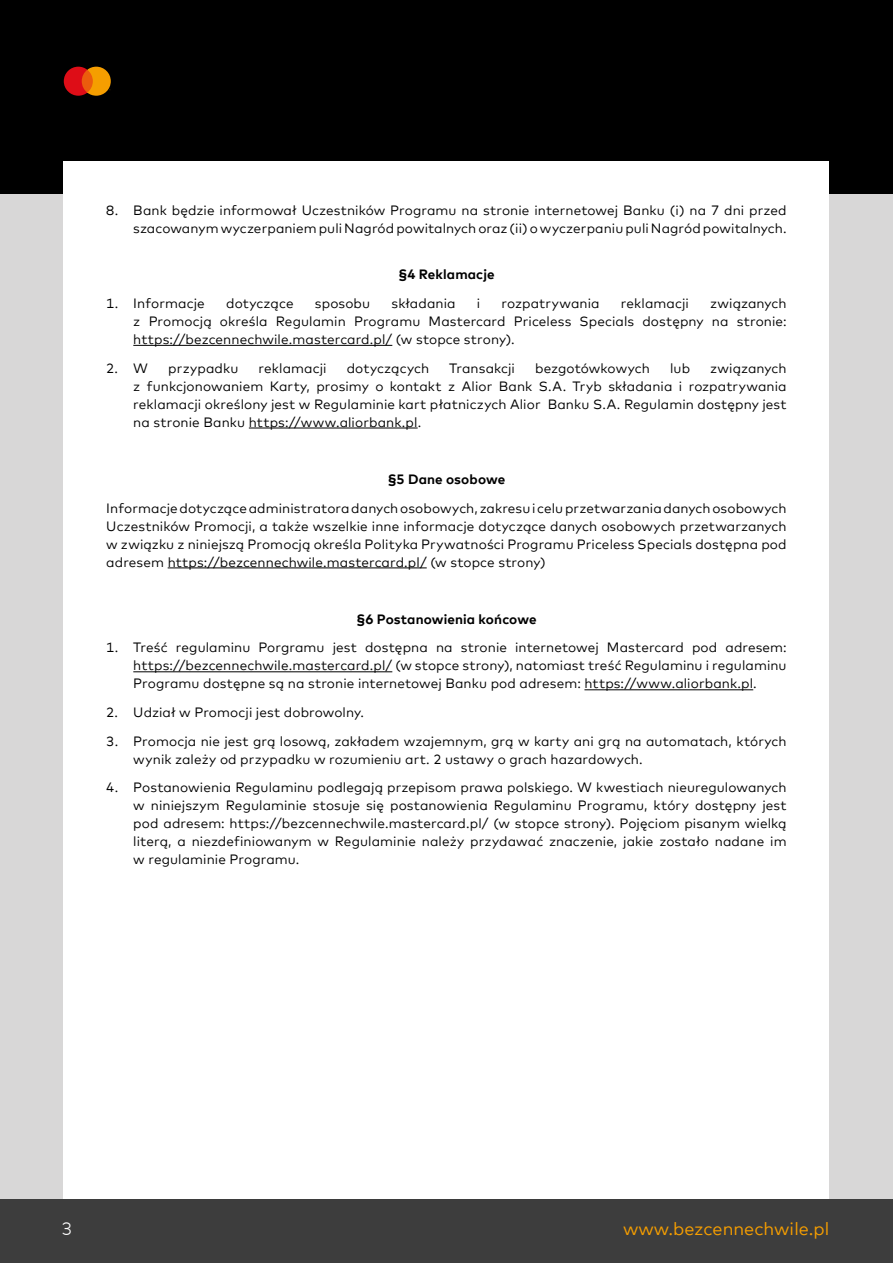
<style>
.page{position:relative;width:893px;height:1263px;background:#fff}
.page>*{position:absolute;margin:0;border:0;box-sizing:border-box;transform-origin:0 0}
.t1{font:18px "Mark Offc For MC";color:#f69e00}
.t2{font:300 18px "Mark Offc For MC";color:#fff}
.t3{font:13.5px/18px "Mark Offc For MC";letter-spacing:.005em;color:#000;text-align:justify}
.t4{font:700 13.5px "Mark Offc For MC";letter-spacing:.01em;color:#000}
</style>
<div class="page">
<div style="left:0;top:162px;width:893px;height:1037px;background:#d8d7d7"></div>
<div style="left:0;top:0;width:893px;height:193px;background:#000"></div>
<div style="left:64px;top:162px;width:765px;height:1037px;background:#fff"></div>
<div style="left:0;top:1199px;width:893px;height:64px;background:#3d3d3d"></div>
<svg style="left:64px;top:67px;width:47px;height:29px"></svg>
<hr style="left:133px;top:345px;width:259px;height:1px;background:#000">
<hr style="left:249px;top:427px;width:169px;height:1px;background:#000">
<hr style="left:168px;top:567px;width:259px;height:1px;background:#000">
<hr style="left:133px;top:671px;width:259px;height:1px;background:#000">
<hr style="left:584px;top:689px;width:169px;height:1px;background:#000">
<p class="t3" style="left:106px;top:200px;width:682px;text-align:right">8. Bank będzie informował Uczestników Programu na stronie internetowej Banku (i) na 7 dni przed szacowanym wyczerpaniem puli Nagród powitalnych oraz (ii) o wyczerpaniu puli Nagród powitalnych.</p>
<p class="t4" style="left:398px;top:264px;width:98px">§4 Reklamacje</p>
<p class="t3" style="left:106px;top:293px;width:100px">1. Informacje</p>
<p class="t3" style="left:226px;top:293px;width:69px">dotyczące</p>
<p class="t3" style="left:315px;top:293px;width:57px">sposobu</p>
<p class="t3" style="left:391px;top:293px;width:66px">składania</p>
<p class="t3" style="left:477px;top:293px;width:5px">i</p>
<p class="t3" style="left:502px;top:293px;width:99px">rozpatrywania</p>
<p class="t3" style="left:621px;top:293px;width:69px">reklamacji</p>
<p class="t3" style="left:133px;top:293px;width:655px;text-indent:577px">związanych z Promocją określa Regulamin Programu Mastercard Priceless Specials dostępny na stronie: https://bezcennechwile.mastercard.pl/ (w stopce strony).</p>
<p class="t3" style="left:106px;top:358px;width:43px">2. W</p>
<p class="t3" style="left:168px;top:358px;width:72px">przypadku</p>
<p class="t3" style="left:259px;top:358px;width:69px">reklamacji</p>
<p class="t3" style="left:347px;top:358px;width:84px">dotyczących</p>
<p class="t3" style="left:449px;top:358px;width:67px">Transakcji</p>
<p class="t3" style="left:535px;top:358px;width:116px">bezgotówkowych</p>
<p class="t3" style="left:670px;top:358px;width:21px">lub</p>
<p class="t3" style="left:133px;top:358px;width:655px;text-indent:577px">związanych z funkcjonowaniem Karty, prosimy o kontakt z Alior Bank S.A. Tryb składania i rozpatrywania reklamacji określony jest w Regulaminie kart płatniczych Alior Banku S.A. Regulamin dostępny jest na stronie Banku https://www.aliorbank.pl.</p>
<p class="t4" style="left:388px;top:469px;width:119px">§5 Dane osobowe</p>
<p class="t3" style="left:106px;top:498px;width:682px">Informacje dotyczące administratora danych osobowych, zakresu i celu przetwarzania danych osobowych Uczestników Promocji, a także wszelkie inne informacje dotyczące danych osobowych przetwarzanych w związku z niniejszą Promocją określa Polityka Prywatności Programu Priceless Specials dostępna pod adresem https://bezcennechwile.mastercard.pl/ (w stopce strony)</p>
<p class="t4" style="left:356px;top:609px;width:182px">§6 Postanowienia końcowe</p>
<p class="t3" style="left:133px;top:638px;width:655px;text-indent:-27px">1. Treść regulaminu Porgramu jest dostępna na stronie internetowej Mastercard pod adresem: https://bezcennechwile.mastercard.pl/ (w stopce strony), natomiast treść Regulaminu i regulaminu Programu dostępne są na stronie internetowej Banku pod adresem: https://www.aliorbank.pl.</p>
<p class="t3" style="left:106px;top:702px;width:259px">2. Udział w Promocji jest dobrowolny.</p>
<p class="t3" style="left:133px;top:731px;width:655px;text-indent:-27px">3. Promocja nie jest grą losową, zakładem wzajemnym, grą w karty ani grą na automatach, których wynik zależy od przypadku w rozumieniu art. 2 ustawy o grach hazardowych.</p>
<p class="t3" style="left:133px;top:777px;width:655px;text-indent:-27px">4. Postanowienia Regulaminu podlegają przepisom prawa polskiego. W kwestiach nieuregulowanych w niniejszym Regulaminie stosuje się postanowienia Regulaminu Programu, który dostępny jest pod adresem: https://bezcennechwile.mastercard.pl/ (w stopce strony). Pojęciom pisanym wielką literą, a niezdefiniowanym w Regulaminie należy przydawać znaczenie, jakie zostało nadane im w regulaminie Programu.</p>
<h1 class="t2" style="left:62px;top:1215px;width:12px">3</h1>
<h1 class="t1" style="left:623px;top:1215px;width:208px">www.bezcennechwile.pl</h1>
</div>
